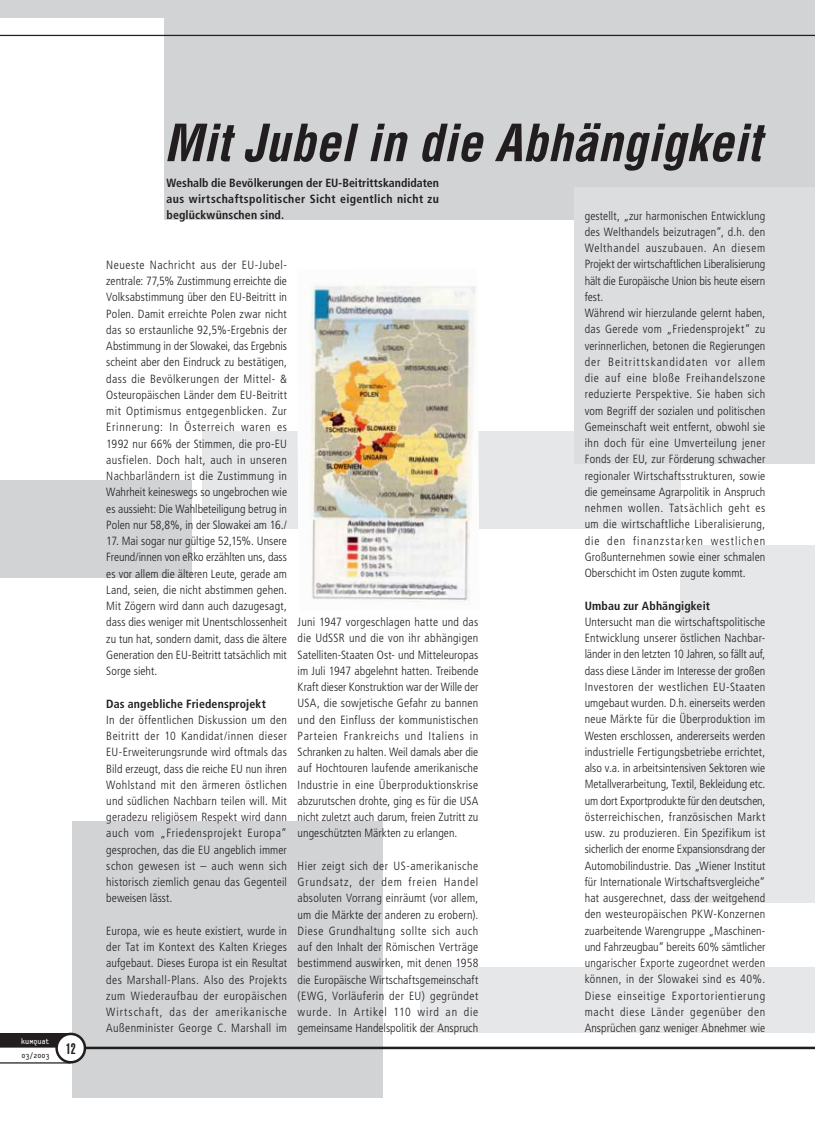
<style>
.page{position:relative;width:815px;height:1134px;background:#fff}
.page>*{position:absolute;margin:0;border:0;box-sizing:border-box;transform-origin:0 0}
.t1{font:italic 700 condensed 50px "Helvetica";color:#221e1f}
.t2{font:900 extra-condensed 15px "Helvetica";color:#221e1f}
.t3{font:300 condensed 11.88px/16.2px "Frutiger";letter-spacing:.015em;color:#221e1f;text-align:justify}
.t4{font:700 condensed 11.88px/16.2px "Frutiger";letter-spacing:.015em;color:#221e1f;text-align:justify}
.t5{font:8.75px "Platelet";color:#fff}
.t6{font:8.75px "Platelet";color:#221e1f}
</style>
<div class="page">
<div style="left:202px;top:431px;width:478px;height:98px;background:#e6e7e8"></div>
<div style="left:165px;top:9px;width:650px;height:211px;background:#d1d3d4"></div>
<div style="left:421px;top:968px;width:394px;height:65px;background:#e6e7e8"></div>
<img style="left:298px;top:284px;width:181px;height:318px">
<div style="left:574px;top:188px;width:241px;height:276px;background:#dcddde"></div>
<div style="left:0;top:480px;width:191px;height:98px;background:#d1d3d4"></div>
<div style="left:73px;top:821px;width:310px;height:277px;background:#d1d3d4"></div>
<div style="left:680px;top:545px;width:135px;height:357px;background:#e6e7e8"></div>
<hr style="left:0;top:35px;width:815px;height:1px;background:#221e1f">
<hr style="left:83px;top:1047px;width:732px;height:2px;background:#221e1f">
<svg style="left:0;top:1033px;width:67px;height:14px"></svg>
<hr style="left:0;top:1062px;width:71px;height:1px;background:#221e1f">
<div style="left:57px;top:1034px;width:28px;height:28px;background:#fff;border-radius:50%"></div>
<div style="left:55px;top:1033px;width:31px;height:30px;border:2px solid #221e1f;border-radius:50%"></div>
<div style="left:0;top:0;width:815px;height:18px;background:#d1d3d4"></div>
<p class="t5" style="left:21px;top:1038px;width:30px">kuMquat</p>
<p class="t6" style="left:21px;top:1052px;width:30px">03/2003</p>
<p class="t2" style="left:66px;top:1040px;width:11px">12</p>
<h1 class="t1" style="left:164px;top:113px;width:599px">Mit Jubel in die Abhängigkeit</h1>
<p class="t4" style="left:167px;top:175px;width:274px">Weshalb die Bevölkerungen der EU-Beitrittskandidaten aus wirtschaftspolitischer Sicht eigentlich nicht zu beglückwünschen sind.</p>
<p class="t3" style="left:106px;top:257px;width:182px">Neueste Nachricht aus der EU-Jubel&shy;zentrale: 77,5% Zustimmung erreichte die Volksabstimmung über den EU-Beitritt in Polen. Damit erreichte Polen zwar nicht das so erstaunliche 92,5%-Ergebnis der Abstimmung in der Slowakei, das Ergebnis scheint aber den Eindruck zu bestätigen, dass die Bevölkerungen der Mittel- &amp; Osteuropäischen Länder dem EU-Beitritt mit Optimismus entgegenblicken. Zur Erinnerung: In Österreich waren es 1992 nur 66% der Stimmen, die pro-EU ausfielen. Doch halt, auch in unseren Nachbarländern ist die Zustimmung in Wahrheit keineswegs so ungebrochen wie es aussieht: Die Wahlbeteiligung betrug in Polen nur 58,8%, in der Slowakei am 16./</p>
<p class="t3" style="left:106px;top:533px;width:182px">17. Mai sogar nur gültige 52,15%. Unsere Freund/innen von eRko erzählten uns, dass es vor allem die älteren Leute, gerade am Land, seien, die nicht abstimmen gehen.<br>Mit Zögern wird dann auch dazugesagt, dass dies weniger mit Unentschlossenheit zu tun hat, sondern damit, dass die ältere Generation den EU-Beitritt tatsächlich mit Sorge sieht.</p>
<p class="t4" style="left:106px;top:695px;width:161px">Das angebliche Friedensprojekt</p>
<p class="t3" style="left:106px;top:712px;width:182px">In der öffentlichen Diskussion um den Beitritt der 10 Kandidat/innen dieser EU-Erweiterungsrunde wird oftmals das Bild erzeugt, dass die reiche EU nun ihren Wohlstand mit den ärmeren östlichen und südlichen Nachbarn teilen will. Mit geradezu religiösem Respekt wird dann auch vom „Friedensprojekt Europa“ gesprochen, das die EU angeblich immer schon gewesen ist – auch wenn sich historisch ziemlich genau das Gegenteil beweisen lässt.</p>
<p class="t3" style="left:106px;top:923px;width:182px">Europa, wie es heute existiert, wurde in der Tat im Kontext des Kalten Krieges aufgebaut. Dieses Europa ist ein Resultat des Marshall-Plans. Also des Projekts zum Wiederaufbau der europäischen Wirtschaft, das der amerikanische Außenminister George C. Marshall im</p>
<p class="t3" style="left:298px;top:614px;width:182px">Juni 1947 vorgeschlagen hatte und das die UdSSR und die von ihr abhängigen Satelliten-Staaten Ost- und Mitteleuropas im Juli 1947 abgelehnt hatten. Treibende Kraft dieser Konstruktion war der Wille der USA, die sowjetische Gefahr zu bannen und den Einfluss der kommunistischen Parteien Frankreichs und Italiens in Schranken zu halten. Weil damals aber die auf Hochtouren laufende amerikanische Industrie in eine Überproduktionskrise abzurutschen drohte, ging es für die USA nicht zuletzt auch darum, freien Zutritt zu ungeschützten Märkten zu erlangen.</p>
<p class="t3" style="left:298px;top:858px;width:182px">Hier zeigt sich der US-amerikanische Grundsatz, der dem freien Handel absoluten Vorrang einräumt (vor allem, um die Märkte der anderen zu erobern).<br>Diese Grundhaltung sollte sich auch auf den Inhalt der Römischen Verträge bestimmend auswirken, mit denen 1958 die Europäische Wirtschaftsgemeinschaft (EWG, Vorläuferin der EU) gegründet wurde. In Artikel 110 wird an die gemeinsame Handelspolitik der Anspruch</p>
<p class="t3" style="left:585px;top:208px;width:182px;text-align:left">gestellt, „zur harmonischen Entwicklung des Welthandels beizutragen“, d.h. den Welthandel auszubauen. An diesem Projekt der wirtschaftlichen Liberalisierung hält die Europäische Union bis heute eisern fest.<br>Während wir hierzulande gelernt haben, das Gerede vom „Friedensprojekt“ zu verinnerlichen, betonen die Regierungen der Beitrittskandidaten vor allem die auf eine bloße Freihandelszone reduzierte Perspektive. Sie haben sich vom Begriff der sozialen und politischen Gemeinschaft weit entfernt, obwohl sie ihn doch für eine Umverteilung jener Fonds der EU, zur Förderung schwacher regionaler Wirtschaftsstrukturen, sowie die gemeinsame Agrarpolitik in Anspruch nehmen wollen. Tatsächlich geht es um die wirtschaftliche Liberalisierung, die den finanzstarken westlichen Großunternehmen sowie einer schmalen Oberschicht im Osten zugute kommt.</p>
<p class="t4" style="left:585px;top:597px;width:127px">Umbau zur Abhängigkeit</p>
<p class="t3" style="left:585px;top:614px;width:182px">Untersucht man die wirtschaftspolitische Entwicklung unserer östlichen Nachbar&shy;länder in den letzten 10 Jahren, so fällt auf, dass diese Länder im Interesse der großen Investoren der westlichen EU-Staaten umgebaut wurden. D.h. einerseits werden neue Märkte für die Überproduktion im Westen erschlossen, andererseits werden industrielle Fertigungsbetriebe errichtet, also v.a. in arbeitsintensiven Sektoren wie Metallverarbeitung, Textil, Bekleidung etc. um dort Exportprodukte für den deutschen, österreichischen, französischen Markt usw. zu produzieren. Ein Spezifikum ist sicherlich der enorme Expansionsdrang der Automobilindustrie. Das „Wiener Institut für Internationale Wirtschaftsvergleiche“ hat ausgerechnet, dass der weitgehend den westeuropäischen PKW-Konzernen zuarbeitende Warengruppe „Maschinen&shy;und Fahrzeugbau“ bereits 60% sämtlicher ungarischer Exporte zugeordnet werden können, in der Slowakei sind es 40%.<br>Diese einseitige Exportorientierung macht diese Länder gegenüber den Ansprüchen ganz weniger Abnehmer wie</p>
</div>
